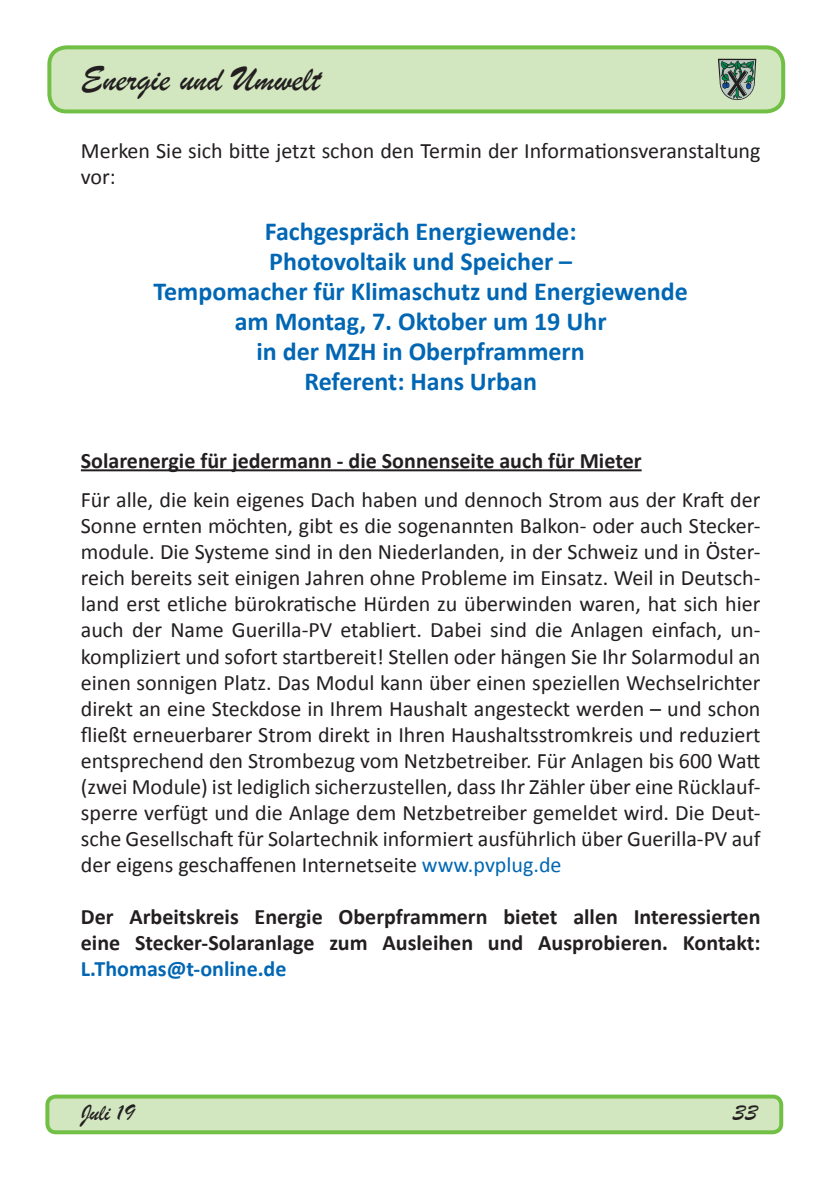
<style>
.page{position:relative;width:840px;height:1191px;background:#fff}
.page>*{position:absolute;margin:0;border:0;box-sizing:border-box;transform-origin:0 0}
.t1{font:36px "Brush Script";color:#231f20}
.t2{font:700 26px/30px "Calibri";color:#0167b4;text-align:center}
.t3{font:24px "Brush Script";color:#231f20}
.t4{font:22px/26px "Calibri";color:#231f20}
.t5{font:700 22px/26px "Calibri";color:#231f20}
.t6{font:700 22px "Calibri";color:#0167b4}
.s1{color:#0167b4}
</style>
<div class="page">
<div style="left:49px;top:47px;width:733px;height:64px;background:#d2e7c0;border-radius:17px"></div>
<div style="left:47px;top:45px;width:737px;height:68px;border:4px solid #71bf44;border-radius:17px"></div>
<div style="left:47px;top:1096px;width:733px;height:36px;background:#d2e7c0;border-radius:9px"></div>
<div style="left:45px;top:1094px;width:737px;height:40px;border:4px solid #71bf44;border-radius:9px"></div>
<svg style="left:717px;top:59px;width:38px;height:41px;background:#70897b"></svg>
<hr style="left:81px;top:469px;width:560px;height:2px;background:#231f20">
<h1 class="t1" style="left:81px;top:57px;width:240px">Energie und Umwelt</h1>
<p class="t4" style="left:81px;top:138px;width:680px">Merken Sie sich bitte jetzt schon den Termin der Informationsveranstaltung vor:</p>
<p class="t2" style="left:153px;top:217px;width:535px">Fachgespräch Energiewende:<br>Photovoltaik und Speicher –<br>Tempomacher für Klimaschutz und Energiewende am Montag, 7. Oktober um 19 Uhr<br>in der MZH in Oberpframmern<br>Referent: Hans Urban</p>
<p class="t5" style="left:81px;top:448px;width:562px">Solarenergie für jedermann - die Sonnenseite auch für Mieter</p>
<p class="t4" style="left:81px;top:487px;width:680px;text-align:justify">Für alle, die kein eigenes Dach haben und dennoch Strom aus der Kraft der Sonne ernten möchten, gibt es die sogenannten Balkon- oder auch Stecker&shy;module. Die Systeme sind in den Niederlanden, in der Schweiz und in Öster&shy;reich bereits seit einigen Jahren ohne Probleme im Einsatz. Weil in Deutsch&shy;land erst etliche bürokratische Hürden zu überwinden waren, hat sich hier auch der Name Guerilla-PV etabliert. Dabei sind die Anlagen einfach, un&shy;kompliziert und sofort startbereit! Stellen oder hängen Sie Ihr Solarmodul an einen sonnigen Platz. Das Modul kann über einen speziellen Wechselrichter direkt an eine Steckdose in Ihrem Haushalt angesteckt werden – und schon fließt erneuerbarer Strom direkt in Ihren Haushaltsstromkreis und reduziert entsprechend den Strombezug vom Netzbetreiber. Für Anlagen bis 600 Watt (zwei Module) ist lediglich sicherzustellen, dass Ihr Zähler über eine Rücklauf&shy;sperre verfügt und die Anlage dem Netzbetreiber gemeldet wird. Die Deut&shy;sche Gesellschaft für Solartechnik informiert ausführlich über Guerilla-PV auf der eigens geschaffenen Internetseite <span class="s1">www.pvplug.de</span></p>
<p class="t5" style="left:81px;top:903px;width:680px">Der Arbeitskreis Energie Oberpframmern bietet allen Interessierten eine Stecker-Solaranlage zum Ausleihen und Ausprobieren. Kontakt:</p>
<p class="t6" style="left:81px;top:954px;width:207px">L.Thomas@t-online.de</p>
<p class="t3" style="left:81px;top:1098px;width:55px">Juli 19</p>
<p class="t3" style="left:732px;top:1098px;width:26px">33</p>
</div>
